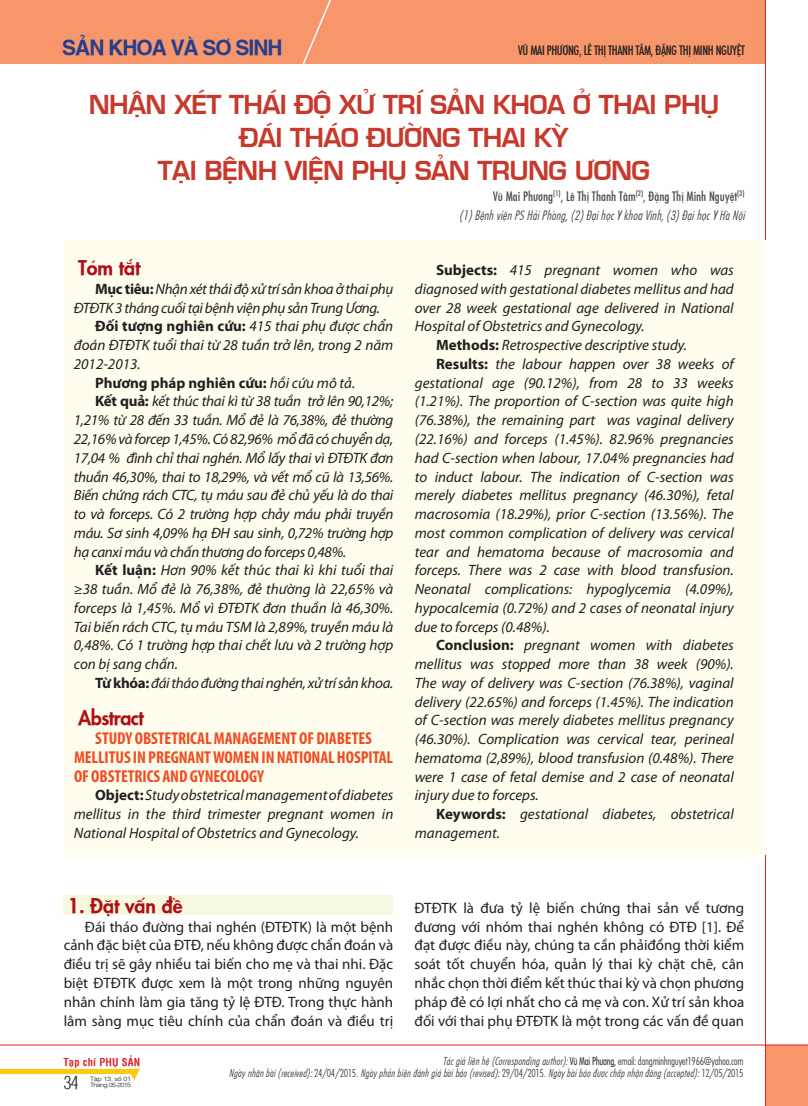
<style>
.page{position:relative;width:808px;height:1106px;background:#fff}
.page>*{position:absolute;margin:0;border:0;box-sizing:border-box;transform-origin:0 0}
.t1{font:25.5px/33px "SFU Eurostile Demi";letter-spacing:-.025em;color:#c7392c;text-align:center}
.t2{font:700 21px "SFU Helvetica";letter-spacing:-.05em;color:#253f8e}
.t3{font:800 19.5px "SFU Futura";color:#b00d15}
.t4{font:800 19.5px "SFU Futura";letter-spacing:-.025em;color:#b00d15}
.t5{font:300 condensed 17.55px "SFU Helvetica";color:#231f20}
.t6{font:700 condensed 17.25px/18.8px "Myriad Pro";letter-spacing:-.005em;color:#f04d22}
.t7{font:italic 15px/18.8px "Myriad Pro";color:#231f20;text-align:justify}
.t8{font:15px/18.8px "Myriad Pro";color:#231f20;text-align:justify}
.t9{font:italic 15px "Myriad Pro";letter-spacing:-.02em;color:#231f20}
.t10{font:italic 15px "Myriad Pro";letter-spacing:-.025em;color:#231f20}
.t11{font:700 15px "Myriad Pro";color:#231f20}
.t12{font:italic 300 condensed 14.25px "SFU Function";color:#4b4c4d}
.t13{font:14.25px "SFU Function Condensed";color:#4b4c4d}
.t14{font:14.25px "SFU Function Condensed";letter-spacing:-.025em;color:#231f20}
.t15{font:italic 300 condensed 12px/12.8px "SFU Function";color:#4b4c4d;text-align:right}
.t16{font:700 condensed 10.5px "SFU Helvetica";letter-spacing:.025em;color:#da2128}
.t17{font:300 6px/6px "SFU Helvetica";letter-spacing:-.085em;color:#231f20;scale:1.19 1}
.s1{font-weight:700;font-style:normal}
.s2{font-weight:400;font-style:italic}
.s3{font-style:normal;color:#231f20}
.s4{font-style:normal}
</style>
<div class="page">
<div style="left:64px;top:895px;width:329px;height:19px;background:#f6f9df"></div>
<div style="left:0;top:0;width:765px;height:63px;background:#f7966b"></div>
<div style="left:766px;top:1045px;width:42px;height:61px;background:#f7966b"></div>
<hr style="left:765px;top:0;width:1px;height:1106px;background:#da2128">
<hr style="left:0;top:1044px;width:808px;height:1px;background:#da2128">
<svg style="left:301px;top:0;width:35px;height:64px"></svg>
<svg style="left:128px;top:1068px;width:12px;height:12px"></svg>
<div style="left:0;top:1068px;width:134px;height:5px;background:#feca0a"></div>
<div style="left:64px;top:240px;width:701px;height:615px;background:#fffdee"></div>
<h2 class="t2" style="left:62px;top:31px;width:222px">SẢN KHOA VÀ SƠ SINH</h2>
<p class="t14" style="left:518px;top:39px;width:228px">VŨ MAI PHƯƠNG, LÊ THỊ THANH TÂM, ĐẶNG THỊ MINH NGUYỆT</p>
<h1 class="t1" style="left:89px;top:86px;width:632px">NHẬN XÉT THÁI ĐỘ XỬ TRÍ SẢN KHOA Ở THAI PHỤ<br>ĐÁI THÁO ĐƯỜNG THAI KỲ<br>TẠI BỆNH VIỆN PHỤ SẢN TRUNG ƯƠNG</h1>
<h3 class="t3" style="left:78px;top:252px;width:64px">Tóm tắt</h3>
<p class="t10" style="left:95px;top:280px;width:300px"><span class="s1">Mục tiêu:</span> Nhận xét thái độ xử trí sản khoa ở thai phụ</p>
<p class="t10" style="left:74px;top:298px;width:308px">ĐTĐTK 3 tháng cuối tại bệnh viện phụ sản Trung Ương.</p>
<p class="t11" style="left:95px;top:316px;width:300px">Đối tượng nghiên cứu: <span class="s2">415 thai phụ được chẩn</span></p>
<p class="t7" style="left:74px;top:335px;width:321px">đoán ĐTĐTK tuổi thai từ 28 tuần trở lên, trong 2 năm</p>
<p class="t7" style="left:74px;top:354px;width:68px">2012-2013.</p>
<p class="t11" style="left:95px;top:373px;width:262px">Phương pháp nghiên cứu: <span class="s2">hồi cứu mô tả.</span></p>
<p class="t9" style="left:95px;top:392px;width:300px"><span class="s1">Kết quả:</span> kết thúc thai kì từ 38 tuần trở lên 90,12%;</p>
<p class="t9" style="left:74px;top:411px;width:321px">1,21% từ 28 đến 33 tuần. Mổ đẻ là 76,38%, đẻ thường</p>
<p class="t9" style="left:74px;top:430px;width:321px">22,16% và forcep 1,45%. Có 82,96% mổ đã có chuyển dạ,</p>
<p class="t9" style="left:74px;top:448px;width:321px">17,04 % đình chỉ thai nghén. Mổ lấy thai vì ĐTĐTK đơn</p>
<p class="t9" style="left:74px;top:467px;width:321px">thuần 46,30%, thai to 18,29%, và vết mổ cũ là 13,56%.</p>
<p class="t9" style="left:74px;top:486px;width:321px">Biến chứng rách CTC, tụ máu sau đẻ chủ yếu là do thai</p>
<p class="t9" style="left:74px;top:505px;width:321px">to và forceps. Có 2 trường hợp chảy máu phải truyền</p>
<p class="t9" style="left:74px;top:523px;width:321px">máu. Sơ sinh 4,09% hạ ĐH sau sinh, 0,72% trường hợp</p>
<p class="t9" style="left:74px;top:542px;width:274px">hạ canxi máu và chấn thương do forceps 0,48%.</p>
<p class="t7" style="left:95px;top:560px;width:300px"><span class="s1">Kết luận:</span> Hơn 90% kết thúc thai kì khi tuổi thai</p>
<p class="t7" style="left:74px;top:579px;width:321px">≥38 tuần. Mổ đẻ là 76,38%, đẻ thường là 22,65% và</p>
<p class="t7" style="left:74px;top:598px;width:321px">forceps là 1,45%. Mổ vì ĐTĐTK đơn thuần là 46,30%.</p>
<p class="t7" style="left:74px;top:617px;width:321px">Tai biến rách CTC, tụ máu TSM là 2,89%, truyền máu là</p>
<p class="t7" style="left:74px;top:635px;width:321px">0,48%. Có 1 trường hợp thai chết lưu và 2 trường hợp</p>
<p class="t7" style="left:74px;top:654px;width:106px">con bị sang chấn.</p>
<p class="t9" style="left:95px;top:673px;width:300px"><span class="s1">Từ khóa:</span> đái tháo đường thai nghén, xử trí sản khoa.</p>
<h3 class="t4" style="left:78px;top:702px;width:67px">Abstract</h3>
<p class="t6" style="left:74px;top:728px;width:321px;text-indent:21px">STUDY OBSTETRICAL MANAGEMENT OF DIABETES<br>MELLITUS IN PREGNANT WOMEN IN NATIONAL HOSPITAL<br>OF OBSTETRICS AND GYNECOLOGY</p>
<p class="t7" style="left:74px;top:785px;width:321px;text-indent:21px"><span class="s1">Object:</span> Study obstetrical management of diabetes mellitus in the third trimester pregnant women in National Hospital of Obstetrics and Gynecology.</p>
<p class="t13" style="left:493px;top:185px;width:253px">Vũ Mai Phương<sup>(1)</sup>, Lê Thị Thanh Tâm<sup>(2)</sup>, Đặng Thị Minh Nguyệt<sup>(3)</sup></p>
<p class="t12" style="left:459px;top:204px;width:287px">(1) Bệnh viện PS Hải Phòng, (2) Đại học Y khoa Vinh, (3) Đại học Y Hà Nội</p>
<p class="t7" style="left:436px;top:260px;width:299px"><span class="s1">Subjects:</span> 415 pregnant women who was</p>
<p class="t7" style="left:415px;top:279px;width:320px">diagnosed with gestational diabetes mellitus and had</p>
<p class="t7" style="left:415px;top:298px;width:320px">over 28 week gestational age delivered in National</p>
<p class="t7" style="left:415px;top:317px;width:231px">Hospital of Obstetrics and Gynecology.</p>
<p class="t7" style="left:436px;top:335px;width:252px"><span class="s1">Methods:</span> Retrospective descriptive study.</p>
<p class="t7" style="left:436px;top:354px;width:299px"><span class="s1">Results:</span> the labour happen over 38 weeks of</p>
<p class="t7" style="left:415px;top:373px;width:320px">gestational age (90.12%), from 28 to 33 weeks</p>
<p class="t7" style="left:415px;top:392px;width:320px">(1.21%). The proportion of C-section was quite high</p>
<p class="t7" style="left:415px;top:410px;width:320px">(76.38%), the remaining part was vaginal delivery</p>
<p class="t7" style="left:415px;top:429px;width:320px">(22.16%) and forceps (1.45%). 82.96% pregnancies</p>
<p class="t7" style="left:415px;top:448px;width:320px">had C-section when labour, 17.04% pregnancies had</p>
<p class="t7" style="left:415px;top:467px;width:320px">to induct labour. The indication of C-section was</p>
<p class="t7" style="left:415px;top:485px;width:320px">merely diabetes mellitus pregnancy (46.30%), fetal</p>
<p class="t7" style="left:415px;top:504px;width:320px">macrosomia (18.29%), prior C-section (13.56%). The</p>
<p class="t7" style="left:415px;top:523px;width:320px">most common complication of delivery was cervical</p>
<p class="t7" style="left:415px;top:542px;width:320px">tear and hematoma because of macrosomia and</p>
<p class="t7" style="left:415px;top:560px;width:320px">forceps. There was 2 case with blood transfusion.</p>
<p class="t7" style="left:415px;top:579px;width:320px">Neonatal complications: hypoglycemia (4.09%),</p>
<p class="t7" style="left:415px;top:598px;width:320px">hypocalcemia (0.72%) and 2 cases of neonatal injury</p>
<p class="t7" style="left:415px;top:617px;width:137px">due to forceps (0.48%).</p>
<p class="t7" style="left:436px;top:635px;width:299px"><span class="s1">Conclusion:</span> pregnant women with diabetes</p>
<p class="t7" style="left:415px;top:654px;width:320px">mellitus was stopped more than 38 week (90%).</p>
<p class="t7" style="left:415px;top:673px;width:320px">The way of delivery was C-section (76.38%), vaginal</p>
<p class="t7" style="left:415px;top:692px;width:320px">delivery (22.65%) and forceps (1.45%). The indication</p>
<p class="t7" style="left:415px;top:710px;width:320px">of C-section was merely diabetes mellitus pregnancy</p>
<p class="t7" style="left:415px;top:729px;width:320px">(46.30%). Complication was cervical tear, perineal</p>
<p class="t7" style="left:415px;top:748px;width:320px">hematoma (2,89%), blood transfusion (0.48%). There</p>
<p class="t7" style="left:415px;top:767px;width:320px">were 1 case of fetal demise and 2 case of neonatal</p>
<p class="t7" style="left:415px;top:785px;width:125px">injury due to forceps.</p>
<p class="t7" style="left:436px;top:804px;width:299px"><span class="s1">Keywords:</span> gestational diabetes, obstetrical</p>
<p class="t7" style="left:415px;top:823px;width:87px">management.</p>
<h3 class="t3" style="left:68px;top:889px;width:116px">1. Đặt vấn đề</h3>
<p class="t8" style="left:64px;top:917px;width:331px;text-indent:21px">Đái tháo đường thai nghén (ĐTĐTK) là một bệnh cảnh đặc biệt của ĐTĐ, nếu không được chẩn đoán và điều trị sẽ gây nhiều tai biến cho mẹ và thai nhi. Đặc biệt ĐTĐTK được xem là một trong những nguyên nhân chính làm gia tăng tỷ lệ ĐTĐ. Trong thực hành lâm sàng mục tiêu chính của chẩn đoán và điều trị</p>
<p class="t8" style="left:415px;top:898px;width:331px">ĐTĐTK là đưa tỷ lệ biến chứng thai sản về tương đương với nhóm thai nghén không có ĐTĐ [1]. Để đạt được điều này, chúng ta cần phảiđồng thời kiểm soát tốt chuyển hóa, quản lý thai kỳ chặt chẽ, cân nhắc chọn thời điểm kết thúc thai kỳ và chọn phương pháp đẻ có lợi nhất cho cả mẹ và con. Xử trí sản khoa đối với thai phụ ĐTĐTK là một trong các vấn đề quan</p>
<p class="t16" style="left:63px;top:1054px;width:78px">Tạp chí PHỤ SẢN</p>
<p class="t5" style="left:64px;top:1069px;width:16px">34</p>
<p class="t17" style="left:90px;top:1075px;width:36px">Tập 13, số 01<br>Tháng 05-2015</p>
<p class="t15" style="left:229px;top:1053px;width:516px">Tác giả liên hệ (Corresponding author): <span class="s3">Vũ Mai Phương,</span> <span class="s4">email: dangminhnguyet1966@yahoo.com<br></span>Ngày nhận bài (received): <span class="s4">24/04/2015</span>. Ngày phản biện đánh giá bài báo (revised): <span class="s4">29/04/2015</span>. Ngày bài báo được chấp nhận đăng (accepted): <span class="s4">12/05/2015</span></p>
</div>
